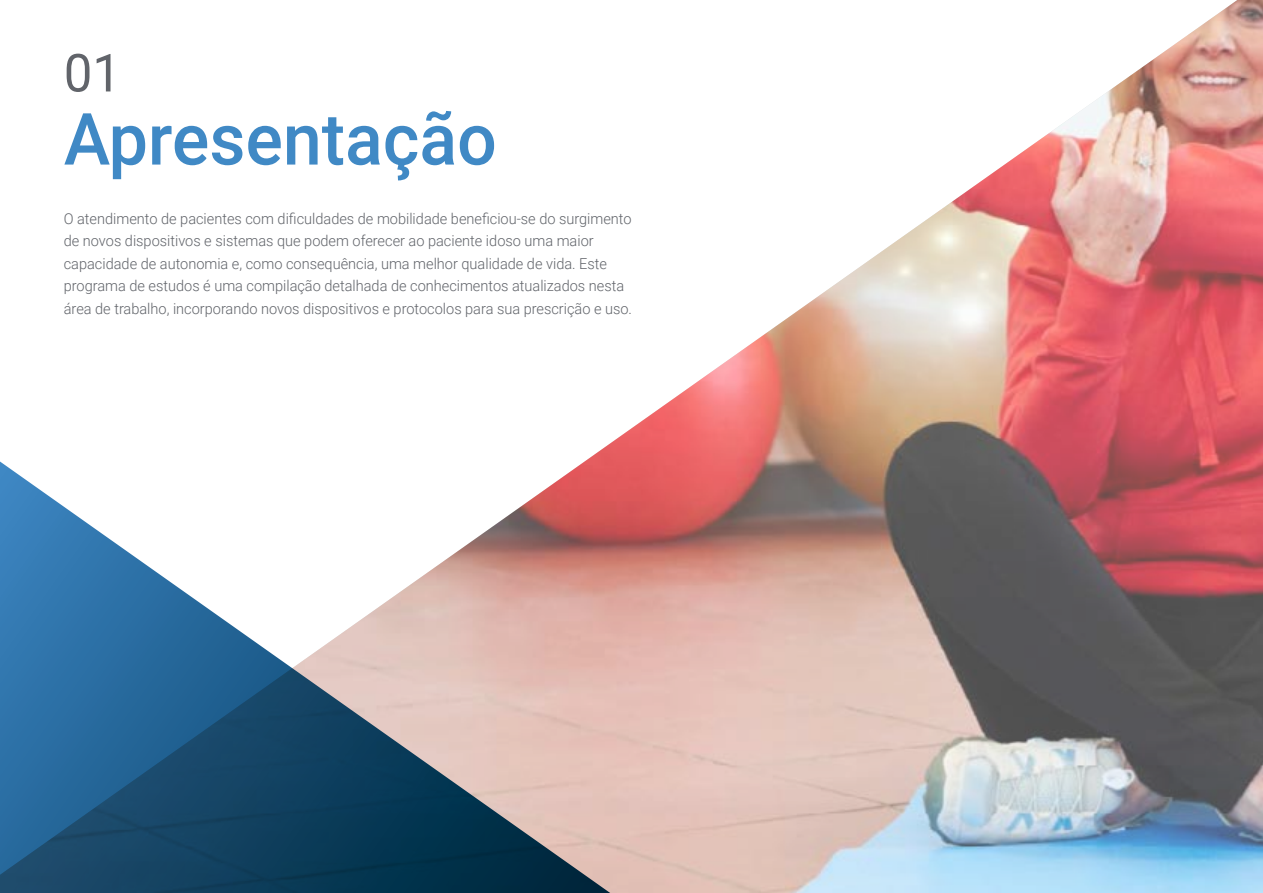
<style>
.page{position:relative;width:1263px;height:893px;background:#fff}
.page>*{position:absolute;margin:0;border:0;box-sizing:border-box;transform-origin:0 0}
.t1{font:500 72px "Roboto";color:#4089c5}
.t2{font:52.5px "Roboto";color:#61646a}
.t3{font:300 15px/22.5px "Roboto";color:#61646a}
</style>
<div class="page">
<img style="left:606px;top:0;width:657px;height:893px">
<svg style="left:0;top:446px;width:640px;height:447px"></svg>
<h2 class="t2" style="left:64px;top:36px;width:59px">01</h2>
<h1 class="t1" style="left:64px;top:89px;width:435px">Apresentação</h1>
<p class="t3" style="left:64px;top:207px;width:570px">O atendimento de pacientes com dificuldades de mobilidade beneficiou-se do surgimento de novos dispositivos e sistemas que podem oferecer ao paciente idoso uma maior capacidade de autonomia e, como consequência, uma melhor qualidade de vida. Este programa de estudos é uma compilação detalhada de conhecimentos atualizados nesta área de trabalho, incorporando novos dispositivos e protocolos para sua prescrição e uso.</p>
</div>
